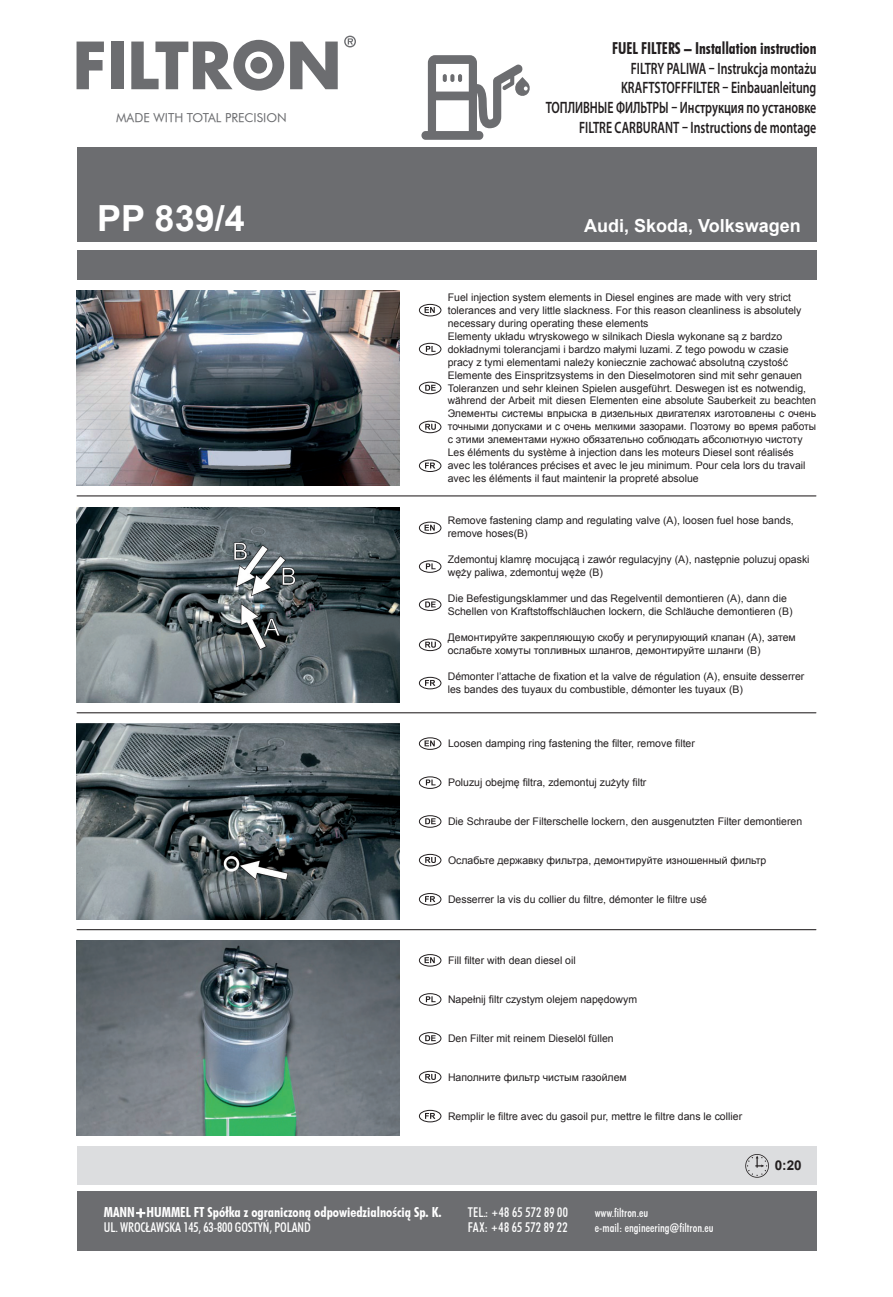
<style>
.page{position:relative;width:893px;height:1297px;background:#fff}
.page>*{position:absolute;margin:0;border:0;box-sizing:border-box;transform-origin:0 0}
.t1{font:700 36px "Arial";color:#fff}
.t2{font:700 18px "Arial";color:#fff}
.t3{font:600 16.5px/19.8px "Myriad Pro";color:#231f20;text-align:right;scale:.72 1}
.t4{font:16.5px "Futura Bd Cn AT";color:#231f20;scale:.92 1}
.t5{font:13.8px "Futura Bd Cn AT";color:#fff}
.t6{font:13.5px "Futura Md Cn AT";letter-spacing:-.01em;color:#fff}
.t7{font:13.5px/15px "Futura Md Cn AT";letter-spacing:.02em;color:#fff}
.t8{font:700 13.5px "Arial";color:#231f20}
.t9{font:12.45px "Futura Bk AT";color:#6c6d70}
.t10{font:12px/15px "Futura Md Cn AT";color:#fff}
.t11{font:10.5px/13px "Arial";color:#231f20}
.s1{font-family:"Futura Black AT";font-size:9px}
.s2{font-family:"Futura X Blk Cn AT";font-size:10.5px}
</style>
<div class="page">
<svg style="left:77px;top:42px;width:27px;height:47px"></svg>
<div style="left:111px;top:42px;width:12px;height:47px;background:#6c6d70"></div>
<svg style="left:131px;top:40px;width:153px;height:51px"></svg>
<svg style="left:290px;top:42px;width:48px;height:47px"></svg>
<svg style="left:344px;top:36px;width:12px;height:11px"></svg>
<div style="left:77px;top:147px;width:739px;height:95px;background:#6c6d70"></div>
<div style="left:77px;top:250px;width:739px;height:29px;background:#6c6d70"></div>
<div style="left:77px;top:1146px;width:739px;height:38px;background:#dcdddf"></div>
<div style="left:77px;top:1191px;width:739px;height:59px;background:#6c6d70"></div>
<svg style="left:136px;top:1208px;width:10px;height:10px"></svg>
<svg style="left:421px;top:55px;width:109px;height:85px"></svg>
<hr style="left:77px;top:495px;width:739px;height:1px;background:#231f20">
<hr style="left:77px;top:712px;width:739px;height:1px;background:#231f20">
<hr style="left:77px;top:929px;width:739px;height:1px;background:#231f20">
<svg style="left:745px;top:1154px;width:24px;height:24px"></svg>
<svg style="left:425px;top:307px;width:10px;height:6px"></svg>
<div style="left:419px;top:304px;width:22px;height:12px;border:1px solid #231f20;border-radius:50%"></div>
<svg style="left:426px;top:346px;width:10px;height:6px"></svg>
<div style="left:419px;top:343px;width:22px;height:12px;border:1px solid #231f20;border-radius:50%"></div>
<svg style="left:425px;top:385px;width:11px;height:6px"></svg>
<div style="left:419px;top:382px;width:22px;height:12px;border:1px solid #231f20;border-radius:50%"></div>
<svg style="left:425px;top:424px;width:11px;height:6px"></svg>
<div style="left:419px;top:421px;width:22px;height:12px;border:1px solid #231f20;border-radius:50%"></div>
<svg style="left:425px;top:463px;width:10px;height:5px"></svg>
<div style="left:419px;top:459px;width:22px;height:13px;border:1px solid #231f20;border-radius:50%"></div>
<svg style="left:425px;top:525px;width:10px;height:6px"></svg>
<div style="left:419px;top:522px;width:22px;height:12px;border:1px solid #231f20;border-radius:50%"></div>
<svg style="left:426px;top:563px;width:10px;height:6px"></svg>
<div style="left:419px;top:560px;width:22px;height:13px;border:1px solid #231f20;border-radius:50%"></div>
<svg style="left:425px;top:601px;width:11px;height:6px"></svg>
<div style="left:419px;top:598px;width:22px;height:13px;border:1px solid #231f20;border-radius:50%"></div>
<svg style="left:425px;top:642px;width:11px;height:6px"></svg>
<div style="left:419px;top:639px;width:22px;height:12px;border:1px solid #231f20;border-radius:50%"></div>
<svg style="left:425px;top:680px;width:10px;height:6px"></svg>
<div style="left:419px;top:677px;width:22px;height:12px;border:1px solid #231f20;border-radius:50%"></div>
<svg style="left:425px;top:740px;width:10px;height:6px"></svg>
<div style="left:419px;top:737px;width:22px;height:13px;border:1px solid #231f20;border-radius:50%"></div>
<svg style="left:426px;top:779px;width:10px;height:6px"></svg>
<div style="left:419px;top:776px;width:22px;height:13px;border:1px solid #231f20;border-radius:50%"></div>
<svg style="left:425px;top:818px;width:11px;height:6px"></svg>
<div style="left:419px;top:815px;width:22px;height:13px;border:1px solid #231f20;border-radius:50%"></div>
<svg style="left:425px;top:857px;width:11px;height:6px"></svg>
<div style="left:419px;top:854px;width:22px;height:12px;border:1px solid #231f20;border-radius:50%"></div>
<svg style="left:425px;top:896px;width:10px;height:6px"></svg>
<div style="left:419px;top:893px;width:22px;height:12px;border:1px solid #231f20;border-radius:50%"></div>
<svg style="left:425px;top:957px;width:10px;height:6px"></svg>
<div style="left:419px;top:954px;width:22px;height:12px;border:1px solid #231f20;border-radius:50%"></div>
<svg style="left:426px;top:996px;width:10px;height:6px"></svg>
<div style="left:419px;top:993px;width:22px;height:13px;border:1px solid #231f20;border-radius:50%"></div>
<svg style="left:425px;top:1035px;width:11px;height:6px"></svg>
<div style="left:419px;top:1032px;width:22px;height:13px;border:1px solid #231f20;border-radius:50%"></div>
<svg style="left:425px;top:1074px;width:11px;height:6px"></svg>
<div style="left:419px;top:1071px;width:22px;height:12px;border:1px solid #231f20;border-radius:50%"></div>
<svg style="left:425px;top:1113px;width:10px;height:6px"></svg>
<div style="left:419px;top:1110px;width:22px;height:12px;border:1px solid #231f20;border-radius:50%"></div>
<img style="left:76px;top:290px;width:323px;height:195px">
<img style="left:76px;top:507px;width:323px;height:195px">
<img style="left:76px;top:724px;width:323px;height:195px">
<img style="left:76px;top:941px;width:323px;height:195px">
<p class="t9" style="left:116px;top:110px;width:172px">MADE WITH TOTAL PRECISION</p>
<h1 class="t1" style="left:97px;top:195px;width:149px">PP 839/4</h1>
<h3 class="t4" style="left:612px;top:38px;width:224px">FUEL FILTERS – Installation instruction</h3>
<h3 class="t3" style="left:546px;top:58px;width:378px">FILTRY PALIWA – Instrukcja montażu KRAFTSTOFFFILTER – Einbauanleitung<br>ТОПЛИВНЫЕ ФИЛЬТРЫ – Инструкция по установке FILTRE CARBURANT – Instructions de montage</h3>
<h2 class="t2" style="left:584px;top:213px;width:218px">Audi, Skoda, Volkswagen</h2>
<p class="t11" style="left:448px;top:291px;width:370px">Fuel injection system elements in Diesel engines are made with very strict tolerances and very little slackness. For this reason cleanliness is absolutely necessary during operating these elements<br>Elementy układu wtryskowego w silnikach Diesla wykonane są z bardzo dokładnymi tolerancjami i bardzo małymi luzami. Z tego powodu w czasie pracy z tymi elementami należy koniecznie zachować absolutną czystość Elemente des Einspritzsystems in den Dieselmotoren sind mit sehr genauen Toleranzen und sehr kleinen Spielen ausgeführt. Deswegen ist es notwendig, während der Arbeit mit diesen Elementen eine absolute Sauberkeit zu beachten Элементы системы впрыска в дизельных двигателях изготовлены с очень точными допусками и с очень мелкими зазорами. Поэтому во время работы с этими элементами нужно обязательно соблюдать абсолютную чистоту Les éléments du système à injection dans les moteurs Diesel sont réalisés avec les tolérances précises et avec le jeu minimum. Pour cela lors du travail avec les éléments il faut maintenir la propreté absolue</p>
<p class="t11" style="left:448px;top:514px;width:348px">Remove fastening clamp and regulating valve (A), loosen fuel hose bands, remove hoses(B)</p>
<p class="t11" style="left:448px;top:553px;width:363px">Zdemontuj klamrę mocującą i zawór regulacyjny (A), następnie poluzuj opaski węży paliwa, zdemontuj węże (B)</p>
<p class="t11" style="left:448px;top:592px;width:346px">Die Befestigungsklammer und das Regelventil demontieren (A), dann die<br>Schellen von Kraftstoffschläuchen lockern, die Schläuche demontieren (B)</p>
<p class="t11" style="left:448px;top:631px;width:349px">Демонтируйте закрепляющую скобу и регулирующий клапан (А), затем ослабьте хомуты топливных шлангов, демонтируйте шланги (В)</p>
<p class="t11" style="left:448px;top:669px;width:358px">Démonter l’attache de fixation et la valve de régulation (A), ensuite desserrer les bandes des tuyaux du combustible, démonter les tuyaux (B)</p>
<p class="t11" style="left:448px;top:737px;width:248px">Loosen damping ring fastening the filter, remove filter</p>
<p class="t11" style="left:448px;top:776px;width:200px">Poluzuj obejmę filtra, zdemontuj zużyty filtr</p>
<p class="t11" style="left:448px;top:815px;width:356px">Die Schraube der Filterschelle lockern, den ausgenutzten Filter demontieren</p>
<p class="t11" style="left:448px;top:854px;width:320px">Ослабьте державку фильтра, демонтируйте изношенный фильтр</p>
<p class="t11" style="left:448px;top:893px;width:261px">Desserrer la vis du collier du filtre, démonter le filtre usé</p>
<p class="t11" style="left:448px;top:954px;width:129px">Fill filter with dean diesel oil</p>
<p class="t11" style="left:448px;top:993px;width:191px">Napełnij filtr czystym olejem napędowym</p>
<p class="t11" style="left:448px;top:1032px;width:167px">Den Filter mit reinem Dieselöl füllen</p>
<p class="t11" style="left:448px;top:1071px;width:180px">Наполните фильтр чистым газойлем</p>
<p class="t11" style="left:448px;top:1110px;width:296px">Remplir le filtre avec du gasoil pur, mettre le filtre dans le collier</p>
<p class="t8" style="left:775px;top:1156px;width:29px">0:20</p>
<h3 class="t5" style="left:104px;top:1204px;width:339px">MANN+HUMMEL FT Spółka z ograniczoną odpowiedzialnością Sp. K.</h3>
<p class="t6" style="left:104px;top:1219px;width:208px">UL. WROCŁAWSKA 145, 63-800 GOSTYŃ, POLAND</p>
<p class="t7" style="left:468px;top:1205px;width:102px">TEL.: <span class="s1">+</span>48 65 572 89 00<br>FAX: <span class="s1">+</span>48 65 572 89 22</p>
<p class="t10" style="left:595px;top:1205px;width:120px">www.filtron.eu<br>e-mail: engineering<span class="s2">@</span>filtron.eu</p>
</div>
